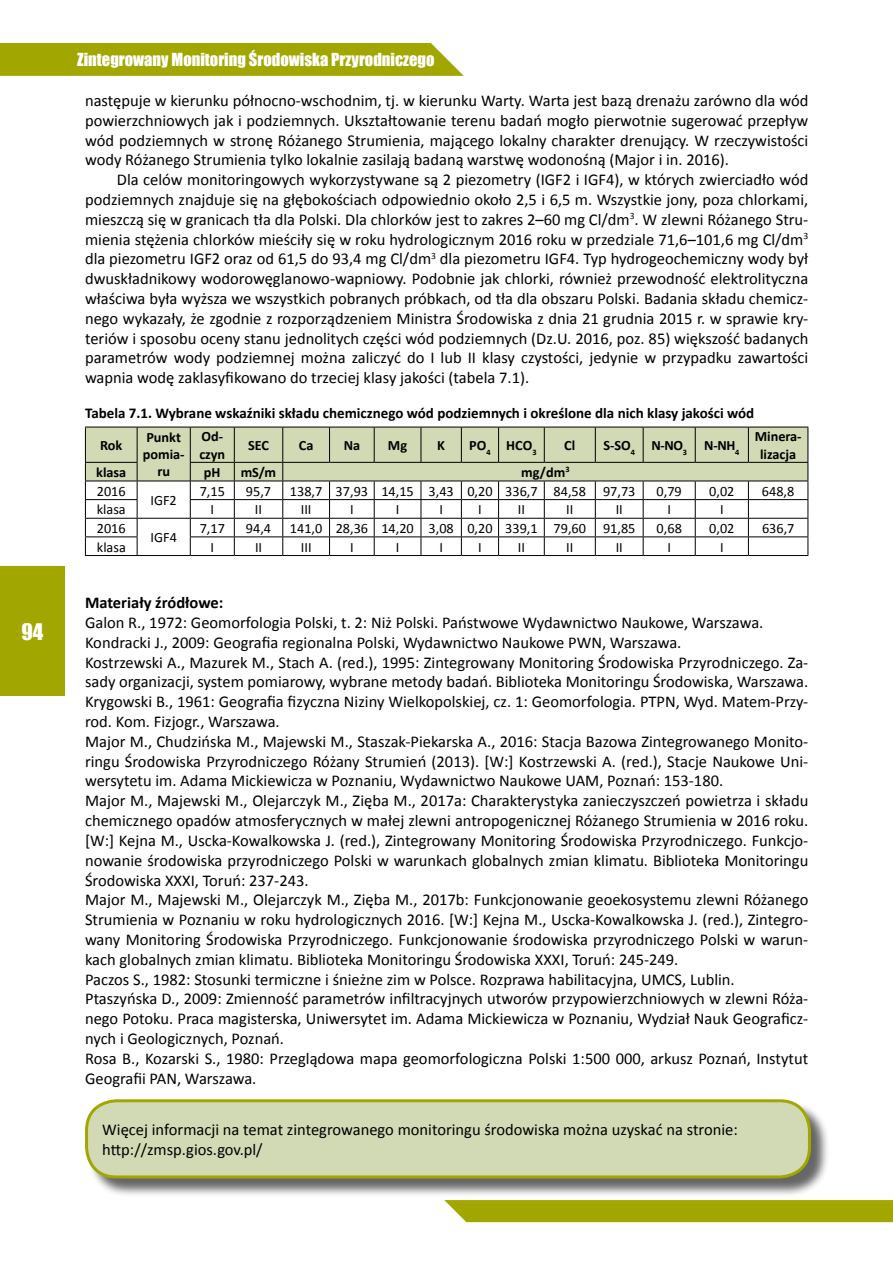
<style>
.page{position:relative;width:893px;height:1263px;background:#fff}
.page>*{position:absolute;margin:0;border:0;box-sizing:border-box;transform-origin:0 0}
.t1{font:21px "Impact";color:#fff}
.t2{font:16.5px/19.8px "Calibri";color:#000;text-align:justify}
.t3{font:16.5px "Impact";color:#fff}
.t4{font:700 16.5px "Calibri";color:#000}
.t5{font:700 15px "Calibri";color:#000}
.t6{font:14.25px "Calibri";color:#000}
.t7{font:700 14.25px/17.1px "Calibri";color:#000;text-align:center}
</style>
<div class="page">
<div style="left:0;top:43px;width:463px;height:33px;background:#a2a700"></div>
<div style="left:0;top:566px;width:65px;height:129px;background:#a2a700"></div>
<svg style="left:444px;top:1200px;width:449px;height:22px;background:#a4a907"></svg>
<svg style="left:85px;top:427px;width:724px;height:128px"></svg>
<hr style="left:85px;top:555px;width:52px;height:1px;background:#000">
<hr style="left:137px;top:555px;width:53px;height:1px;background:#000">
<hr style="left:190px;top:555px;width:44px;height:1px;background:#000">
<hr style="left:234px;top:555px;width:49px;height:1px;background:#000">
<hr style="left:283px;top:555px;width:47px;height:1px;background:#000">
<hr style="left:330px;top:555px;width:44px;height:1px;background:#000">
<hr style="left:374px;top:555px;width:47px;height:1px;background:#000">
<hr style="left:421px;top:555px;width:40px;height:1px;background:#000">
<hr style="left:461px;top:555px;width:38px;height:1px;background:#000">
<hr style="left:499px;top:555px;width:45px;height:1px;background:#000">
<hr style="left:544px;top:555px;width:51px;height:1px;background:#000">
<hr style="left:595px;top:555px;width:48px;height:1px;background:#000">
<hr style="left:643px;top:555px;width:52px;height:1px;background:#000">
<hr style="left:695px;top:555px;width:53px;height:1px;background:#000">
<hr style="left:748px;top:555px;width:60px;height:1px;background:#000">
<div style="left:87px;top:1101px;width:743px;height:96px;background:#000;opacity:.6"></div>
<div style="left:87px;top:1101px;width:722px;height:76px;background:#d1dab5;border-radius:30px"></div>
<div style="left:85px;top:1099px;width:726px;height:79px;border:3px solid #a2a700;border-radius:30px"></div>
<p class="t1" style="left:22px;top:615px;width:23px">94</p>
<p class="t3" style="left:77px;top:47px;width:359px">Zintegrowany Monitoring Środowiska Przyrodniczego</p>
<p class="t2" style="left:85px;top:91px;width:725px">następuje w kierunku północno-wschodnim, tj. w kierunku Warty. Warta jest bazą drenażu zarówno dla wód powierzchniowych jak i podziemnych. Ukształtowanie terenu badań mogło pierwotnie sugerować przepływ wód podziemnych w stronę Różanego Strumienia, mającego lokalny charakter drenujący. W rzeczywistości wody Różanego Strumienia tylko lokalnie zasilają badaną warstwę wodonośną (Major i in. 2016).</p>
<p class="t2" style="left:85px;top:170px;width:725px;text-indent:32px">Dla celów monitoringowych wykorzystywane są 2 piezometry (IGF2 i IGF4), w których zwierciadło wód podziemnych znajduje się na głębokościach odpowiednio około 2,5 i 6,5 m. Wszystkie jony, poza chlorkami, mieszczą się w granicach tła dla Polski. Dla chlorków jest to zakres 2–60 mg Cl/dm<sup>3</sup>. W zlewni Różanego Stru&shy;mienia stężenia chlorków mieściły się w roku hydrologicznym 2016 roku w przedziale 71,6–101,6 mg Cl/dm<sup>3 </sup>dla piezometru IGF2 oraz od 61,5 do 93,4 mg Cl/dm<sup>3</sup> dla piezometru IGF4. Typ hydrogeochemiczny wody był dwuskładnikowy wodorowęglanowo-wapniowy. Podobnie jak chlorki, również przewodność elektrolityczna właściwa była wyższa we wszystkich pobranych próbkach, od tła dla obszaru Polski. Badania składu chemicz&shy;nego wykazały, że zgodnie z rozporządzeniem Ministra Środowiska z dnia 21 grudnia 2015 r. w sprawie kry&shy;teriów i sposobu oceny stanu jednolitych części wód podziemnych (Dz.U. 2016, poz. 85) większość badanych parametrów wody podziemnej można zaliczyć do I lub II klasy czystości, jedynie w przypadku zawartości wapnia wodę zaklasyfikowano do trzeciej klasy jakości (tabela 7.1).</p>
<p class="t5" style="left:85px;top:404px;width:671px">Tabela 7.1. Wybrane wskaźniki składu chemicznego wód podziemnych i określone dla nich klasy jakości wód</p>
<p class="t7" style="left:100px;top:437px;width:24px">Rok</p>
<p class="t7" style="left:143px;top:429px;width:43px">Punkt pomia&shy;ru</p>
<p class="t7" style="left:199px;top:428px;width:27px;text-align:left">Od&shy;czyn</p>
<p class="t7" style="left:248px;top:437px;width:23px">SEC</p>
<p class="t7" style="left:299px;top:437px;width:16px">Ca</p>
<p class="t7" style="left:344px;top:437px;width:18px">Na</p>
<p class="t7" style="left:388px;top:437px;width:21px">Mg</p>
<p class="t7" style="left:437px;top:437px;width:9px">K</p>
<p class="t7" style="left:469px;top:437px;width:69px">PO<sub>4</sub> HCO<sub>3</sub></p>
<p class="t7" style="left:564px;top:437px;width:13px">Cl</p>
<p class="t7" style="left:603px;top:437px;width:137px">S-SO<sub>4</sub> N-NO<sub>3</sub> N-NH<sub>4</sub></p>
<p class="t7" style="left:755px;top:428px;width:48px">Minera&shy;lizacja</p>
<p class="t7" style="left:96px;top:464px;width:32px">klasa</p>
<p class="t7" style="left:204px;top:464px;width:18px">pH</p>
<p class="t7" style="left:241px;top:464px;width:37px">mS/m</p>
<p class="t7" style="left:521px;top:464px;width:50px">mg/dm<sup>3</sup></p>
<p class="t6" style="left:97px;top:482px;width:30px">2016</p>
<p class="t6" style="left:151px;top:491px;width:28px">IGF2</p>
<p class="t6" style="left:200px;top:482px;width:27px">7,15</p>
<p class="t6" style="left:246px;top:482px;width:27px">95,7</p>
<p class="t6" style="left:290px;top:482px;width:347px">138,7 37,93 14,15 3,43 0,20 336,7 84,58 97,73</p>
<p class="t6" style="left:657px;top:482px;width:27px">0,79</p>
<p class="t6" style="left:709px;top:482px;width:27px">0,02</p>
<p class="t6" style="left:762px;top:482px;width:34px">648,8</p>
<p class="t6" style="left:97px;top:500px;width:30px">klasa</p>
<p class="t6" style="left:211px;top:500px;width:5px">I</p>
<p class="t6" style="left:255px;top:500px;width:9px">II</p>
<p class="t6" style="left:301px;top:500px;width:12px">III</p>
<p class="t6" style="left:350px;top:500px;width:5px">I</p>
<p class="t6" style="left:396px;top:500px;width:5px">I</p>
<p class="t6" style="left:439px;top:500px;width:5px">I</p>
<p class="t6" style="left:478px;top:500px;width:5px">I</p>
<p class="t6" style="left:518px;top:500px;width:9px">II</p>
<p class="t6" style="left:566px;top:500px;width:9px">II</p>
<p class="t6" style="left:616px;top:500px;width:9px">II</p>
<p class="t6" style="left:667px;top:500px;width:5px">I</p>
<p class="t6" style="left:720px;top:500px;width:5px">I</p>
<p class="t6" style="left:97px;top:519px;width:30px">2016</p>
<p class="t6" style="left:151px;top:528px;width:28px">IGF4</p>
<p class="t6" style="left:200px;top:519px;width:27px">7,17</p>
<p class="t6" style="left:246px;top:519px;width:27px">94,4</p>
<p class="t6" style="left:290px;top:519px;width:347px">141,0 28,36 14,20 3,08 0,20 339,1 79,60 91,85</p>
<p class="t6" style="left:657px;top:519px;width:27px">0,68</p>
<p class="t6" style="left:709px;top:519px;width:27px">0,02</p>
<p class="t6" style="left:762px;top:519px;width:34px">636,7</p>
<p class="t6" style="left:97px;top:538px;width:30px">klasa</p>
<p class="t6" style="left:211px;top:538px;width:5px">I</p>
<p class="t6" style="left:255px;top:538px;width:9px">II</p>
<p class="t6" style="left:301px;top:538px;width:12px">III</p>
<p class="t6" style="left:350px;top:538px;width:5px">I</p>
<p class="t6" style="left:396px;top:538px;width:5px">I</p>
<p class="t6" style="left:439px;top:538px;width:5px">I</p>
<p class="t6" style="left:478px;top:538px;width:5px">I</p>
<p class="t6" style="left:518px;top:538px;width:9px">II</p>
<p class="t6" style="left:566px;top:538px;width:9px">II</p>
<p class="t6" style="left:616px;top:538px;width:9px">II</p>
<p class="t6" style="left:667px;top:538px;width:5px">I</p>
<p class="t6" style="left:720px;top:538px;width:5px">I</p>
<p class="t4" style="left:85px;top:592px;width:140px">Materiały źródłowe:</p>
<p class="t2" style="left:85px;top:613px;width:725px;text-align:left">Galon R., 1972: Geomorfologia Polski, t. 2: Niż Polski. Państwowe Wydawnictwo Naukowe, Warszawa.<br>Kondracki J., 2009: Geografia regionalna Polski, Wydawnictwo Naukowe PWN, Warszawa.<br>Kostrzewski A., Mazurek M., Stach A. (red.), 1995: Zintegrowany Monitoring Środowiska Przyrodniczego. Za&shy;sady organizacji, system pomiarowy, wybrane metody badań. Biblioteka Monitoringu Środowiska, Warszawa.<br>Krygowski B., 1961: Geografia fizyczna Niziny Wielkopolskiej, cz. 1: Geomorfologia. PTPN, Wyd. Matem-Przy&shy;rod. Kom. Fizjogr., Warszawa.<br>Major M., Chudzińska M., Majewski M., Staszak-Piekarska A., 2016: Stacja Bazowa Zintegrowanego Monito&shy;ringu Środowiska Przyrodniczego Różany Strumień (2013). [W:] Kostrzewski A. (red.), Stacje Naukowe Uni&shy;wersytetu im. Adama Mickiewicza w Poznaniu, Wydawnictwo Naukowe UAM, Poznań: 153-180.<br>Major M., Majewski M., Olejarczyk M., Zięba M., 2017a: Charakterystyka zanieczyszczeń powietrza i składu chemicznego opadów atmosferycznych w małej zlewni antropogenicznej Różanego Strumienia w 2016 roku. [W:] Kejna M., Uscka-Kowalkowska J. (red.), Zintegrowany Monitoring Środowiska Przyrodniczego. Funkcjo&shy;nowanie środowiska przyrodniczego Polski w warunkach globalnych zmian klimatu. Biblioteka Monitoringu Środowiska XXXI, Toruń: 237-243.<br>Major M., Majewski M., Olejarczyk M., Zięba M., 2017b: Funkcjonowanie geoekosystemu zlewni Różanego Strumienia w Poznaniu w roku hydrologicznych 2016. [W:] Kejna M., Uscka-Kowalkowska J. (red.), Zintegro&shy;wany Monitoring Środowiska Przyrodniczego. Funkcjonowanie środowiska przyrodniczego Polski w warun&shy;kach globalnych zmian klimatu. Biblioteka Monitoringu Środowiska XXXI, Toruń: 245-249.<br>Paczos S., 1982: Stosunki termiczne i śnieżne zim w Polsce. Rozprawa habilitacyjna, UMCS, Lublin.<br>Ptaszyńska D., 2009: Zmienność parametrów infiltracyjnych utworów przypowierzchniowych w zlewni Róża&shy;nego Potoku. Praca magisterska, Uniwersytet im. Adama Mickiewicza w Poznaniu, Wydział Nauk Geograficz&shy;nych i Geologicznych, Poznań.<br>Rosa B., Kozarski S., 1980: Przeglądowa mapa geomorfologiczna Polski 1:500 000, arkusz Poznań, Instytut Geografii PAN, Warszawa.</p>
<p class="t2" style="left:102px;top:1120px;width:637px">Więcej informacji na temat zintegrowanego monitoringu środowiska można uzyskać na stronie: http://zmsp.gios.gov.pl/</p>
</div>
